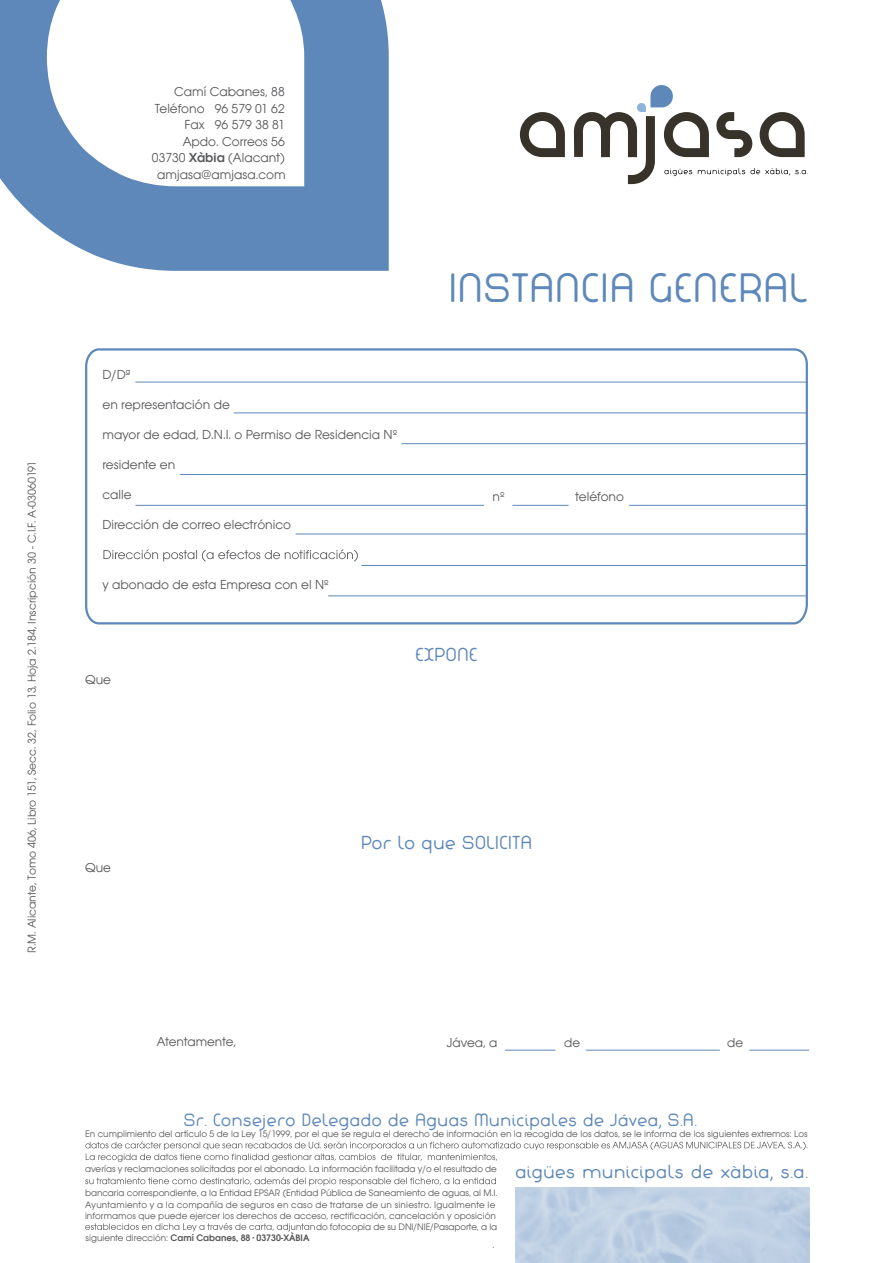
<style>
.page{position:relative;width:893px;height:1263px;background:#fff}
.page>*{position:absolute;margin:0;border:0;box-sizing:border-box;transform-origin:0 0}
.t1{font:36px "Lachata";color:#5e88ba}
.t2{font:16.5px "Lachata";color:#5e88ba}
.t3{font:16.35px "Lachata";color:#5e88ba}
.t4{font:15.6px "Lachata";color:#5e88ba}
.t5{font:13.5px/16.5px "Avant Garde ITC";color:#57585a;text-align:right}
.t6{font:13.35px "Avant Garde ITC";color:#57585a}
.t7{font:12px "Avant Garde ITC";color:#57585a}
.t8{font:9.75px/11.7px "Avant Garde ITC";color:#57585a}
.t9{font:600 9.75px "Avant Garde ITC";color:#57585a}
.s1{font-weight:600}
.s2{font-weight:400}
</style>
<div class="page">
<svg style="left:85px;top:348px;width:723px;height:277px"></svg>
<svg style="left:0;top:0;width:389px;height:271px;fill:#5e88ba"></svg>
<svg style="left:520px;top:112px;width:45px;height:45px"></svg>
<svg style="left:85px;top:1141px;width:722px;height:21px"></svg>
<svg style="left:85px;top:1177px;width:411px;height:9px"></svg>
<svg style="left:85px;top:1223px;width:230px;height:8px"></svg>
<svg style="left:573px;top:85px;width:235px;height:99px"></svg>
<hr style="left:505px;top:1050px;width:51px;height:1px;background:#5e88bb">
<hr style="left:586px;top:1050px;width:134px;height:1px;background:#5e88bb">
<hr style="left:749px;top:1050px;width:60px;height:1px;background:#5e88bb">
<svg style="left:103px;top:549px;width:255px;height:12px"></svg>
<hr style="left:135px;top:382px;width:672px;height:1px;background:#5e88bb">
<hr style="left:234px;top:412px;width:573px;height:1px;background:#5e88bb">
<hr style="left:401px;top:443px;width:405px;height:1px;background:#5e88bb">
<hr style="left:180px;top:474px;width:626px;height:1px;background:#5e88bb">
<hr style="left:135px;top:505px;width:349px;height:1px;background:#5e88bb">
<hr style="left:512px;top:505px;width:57px;height:1px;background:#5e88bb">
<hr style="left:629px;top:505px;width:177px;height:1px;background:#5e88bb">
<hr style="left:296px;top:534px;width:511px;height:1px;background:#5e88bb">
<hr style="left:361px;top:565px;width:446px;height:1px;background:#5e88bb">
<hr style="left:328px;top:595px;width:479px;height:1px;background:#5e88bb">
<p class="t7" style="left:25px;top:953px;width:494px;rotate:-90deg">R.M. Alicante, Tomo 406, Libro 151, Secc. 32, Folio 13, Hoja 2.184, Inscripción 30 - C.I.F. A-03060191</p>
<h3 class="t5" style="left:152px;top:84px;width:134px">Camí Cabanes, 88<br>Teléfono 96 579 01 62<br>Fax 96 579 38 81<br>Apdo. Correos 56<br>03730 <span class="s1">Xàbia</span> (Alacant)</h3>
<h3 class="t5" style="left:157px;top:166px;width:130px">amjasa@amjasa.com</h3>
<h1 class="t1" style="left:448px;top:264px;width:361px">INSTANCIA GENERAL</h1>
<h3 class="t5" style="left:102px;top:366px;width:29px">D/Dª</h3>
<h3 class="t5" style="left:102px;top:396px;width:129px">en representación de</h3>
<h3 class="t5" style="left:102px;top:426px;width:296px">mayor de edad, D.N.I. o Permiso de Residencia Nº</h3>
<h3 class="t5" style="left:102px;top:456px;width:74px">residente en</h3>
<h3 class="t5" style="left:102px;top:486px;width:31px">calle</h3>
<h3 class="t5" style="left:102px;top:516px;width:190px">Dirección de correo electrónico</h3>
<h3 class="t5" style="left:102px;top:576px;width:228px">y abonado de esta Empresa con el Nº</h3>
<h3 class="t5" style="left:493px;top:488px;width:14px">nº</h3>
<h3 class="t5" style="left:576px;top:488px;width:50px">teléfono</h3>
<h3 class="t5" style="left:85px;top:672px;width:28px">Que</h3>
<h2 class="t2" style="left:415px;top:644px;width:64px">EXPONE</h2>
<h3 class="t5" style="left:85px;top:859px;width:28px">Que</h3>
<h3 class="t6" style="left:157px;top:1034px;width:81px">Atentamente,</h3>
<h2 class="t2" style="left:361px;top:831px;width:173px">Por lo que SOLICITA</h2>
<h3 class="t6" style="left:447px;top:1034px;width:52px">Jávea, a</h3>
<h3 class="t6" style="left:564px;top:1034px;width:18px">de</h3>
<h3 class="t6" style="left:727px;top:1034px;width:18px">de</h3>
<h3 class="t4" style="left:184px;top:1109px;width:515px">Sr. Consejero Delegado de Aguas Municipales de Jávea, S.A.</h3>
<p class="t8" style="left:85px;top:1127px;width:724px">En cumplimiento del artículo 5 de la Ley 15/1999, por el que se regula el derecho de información en la recogida de los datos, se le informa de los siguientes extremos: Los</p>
<p class="t8" style="left:85px;top:1163px;width:413px">averías y reclamaciones solicitadas por el abonado. La información facilitada y/o el resultado de</p>
<p class="t8" style="left:85px;top:1187px;width:414px">bancaria correspondiente, a la Entidad EPSAR (Entidad Pública de Saneamiento de aguas, al M.I.<br>Ayuntamiento y a la compañía de seguros en caso de tratarse de un siniestro. Igualmente le informamos que puede ejercer los derechos de acceso, rectificación, cancelación y oposición</p>
<p class="t8" style="left:492px;top:1217px;width:6px;line-height:18.6px;text-indent:-176px">do fotocopia de su DNI/NIE/Pasaporte, a la .</p>
<h3 class="t3" style="left:515px;top:1161px;width:294px">aigües municipals de xàbia, s.a.</h3>
<p class="t9" style="left:86px;top:1232px;width:225px"><span class="s2">siguiente dirección:</span> Camí Cabanes, 88 · 03730-XÀBIA</p>
</div>
